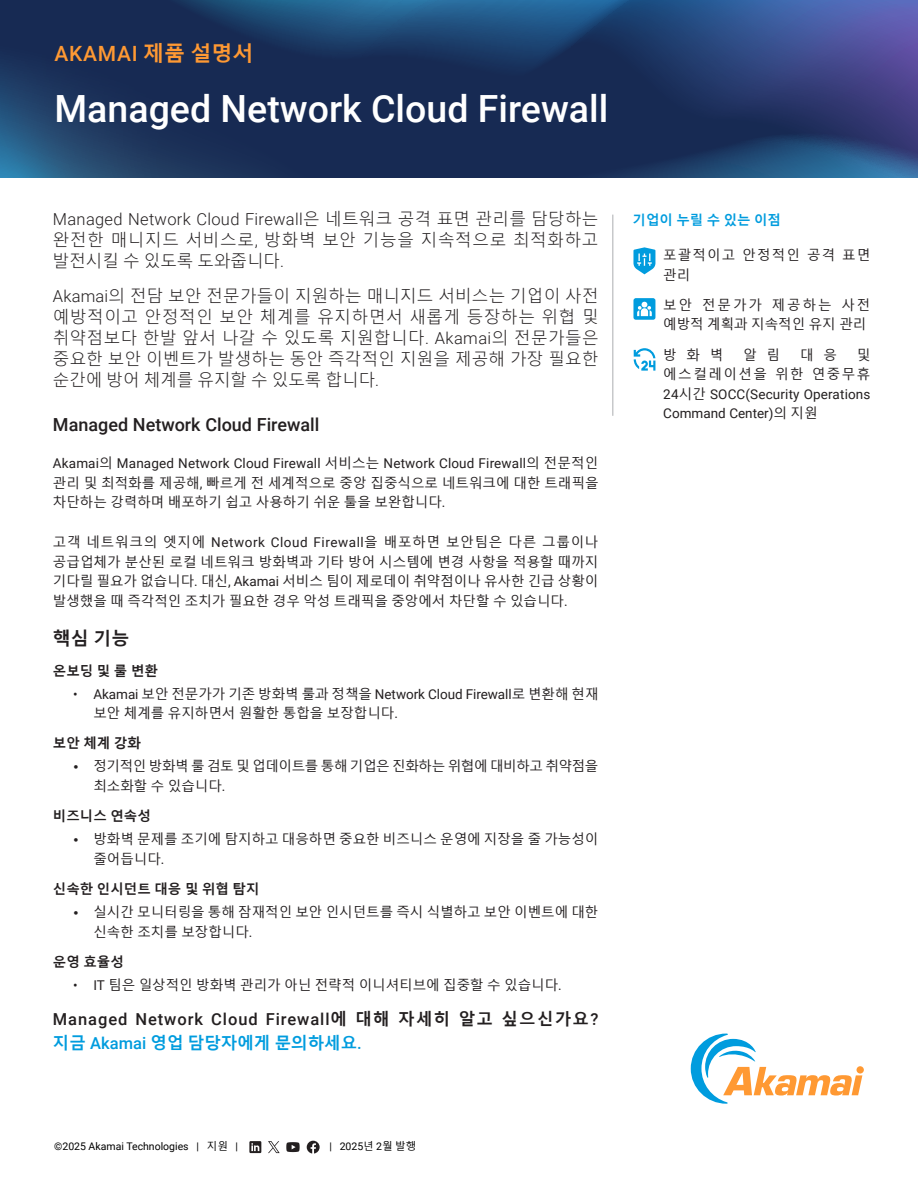
<style>
.page{position:relative;width:918px;height:1188px;background:#fff}
.page>*{position:absolute;margin:0;border:0;box-sizing:border-box;transform-origin:0 0}
.H1_Title{font:500 37.5px "Roboto";color:#fff}
.Preheader{font:500 21px "Roboto";letter-spacing:.035em;color:#f93}
.H2_Title{font:500 18px "Roboto";color:#231f20}
.H2_Title-2{font:700 18px "Malgun Gothic";color:#231f20}
.Opening_Paragraph{font:300 16.5px/21px "Malgun Gothic";letter-spacing:.015em;color:#231f20;text-align:justify}
.CTA_on_Navy_Blue{font:500 16.5px/24px "Roboto";letter-spacing:.055em;color:#231f20}
.Body{font:13.5px/19.5px "Malgun Gothic";color:#231f20}
.Opening_Paragraph-2{font:13.5px/19.5px "Malgun Gothic";color:#231f20;text-align:justify}
.Sidebar_-_Benefits_Body{font:13.5px/19.5px "Roboto";letter-spacing:.01em;color:#231f20;text-align:justify}
.Body-2{font:13.5px/19.5px "Malgun Gothic";letter-spacing:-.025em;color:#231f20}
.Body-3{font:700 13.5px "Malgun Gothic";color:#231f20}
.Sidebar_-_Benefits_Body-2{font:13.5px/19.5px "Malgun Gothic";color:#231f20}
.Sidebar_-_Benefits_Body-3{font:13.5px/19.5px "Malgun Gothic";letter-spacing:.085em;color:#231f20}
.Sidebar_-_Benefits_Title_Blue{font:700 13.5px "Malgun Gothic";color:#009cde}
.t1{font:10.5px "Roboto";color:#000}
.s1{font-family:"Malgun Gothic";font-weight:700}
.s2{font-family:"Roboto"}
.s3{font-family:"Malgun Gothic";font-weight:700;color:#009cde}
.s4{color:#009cde}
.s5{font-family:"Malgun Gothic"}
</style>
<div class="page">
<svg style="left:249px;top:1141px;width:12px;height:12px"></svg>
<svg style="left:268px;top:1141px;width:12px;height:12px"></svg>
<svg style="left:286px;top:1142px;width:14px;height:10px"></svg>
<svg style="left:307px;top:1141px;width:13px;height:13px"></svg>
<svg style="left:0;top:0;width:918px;height:38px;background:#264b7e"></svg>
<svg style="left:0;top:38px;width:918px;height:139px;background:#1e3461"></svg>
<svg style="left:691px;top:1034px;width:171px;height:70px"></svg>
<hr style="left:612px;top:215px;width:2px;height:201px;background:#c7c8ca">
<svg style="left:633px;top:247px;width:22px;height:27px"></svg>
<svg style="left:633px;top:298px;width:22px;height:22px"></svg>
<svg style="left:634px;top:348px;width:21px;height:23px"></svg>
<p class="Preheader" style="left:54px;top:38px;width:201px">AKAMAI <span class="s1">제품 설명서</span></p>
<p class="H1_Title" style="left:54px;top:83px;width:555px">Managed Network Cloud Firewall</p>
<p class="Opening_Paragraph" style="left:53px;top:209px;width:547px"><span class="s2">Managed Network Cloud Firewall</span>은 네트워크 공격 표면 관리를 담당하는 완전한 매니지드 서비스로<span class="s2">,</span> 방화벽 보안 기능을 지속적으로 최적화하고 발전시킬 수 있도록 도와줍니다<span class="s2">.</span></p>
<p class="Opening_Paragraph" style="left:53px;top:286px;width:547px"><span class="s2">Akamai</span>의 전담 보안 전문가들이 지원하는 매니지드 서비스는 기업이 사전 예방적이고 안정적인 보안 체계를 유지하면서 새롭게 등장하는 위협 및 취약점보다 한발 앞서 나갈 수 있도록 지원합니다<span class="s2">. Akamai</span>의 전문가들은 중요한 보안 이벤트가 발생하는 동안 즉각적인 지원을 제공해 가장 필요한 순간에 방어 체계를 유지할 수 있도록 합니다<span class="s2">.</span></p>
<p class="H2_Title" style="left:53px;top:412px;width:268px">Managed Network Cloud Firewall</p>
<p class="Opening_Paragraph-2" style="left:53px;top:454px;width:547px"><span class="s2">Akamai</span>의 <span class="s2">Managed Network Cloud Firewall</span> 서비스는 <span class="s2">Network Cloud Firewall</span>의 전문적인 관리 및 최적화를 제공해<span class="s2">,</span> 빠르게 전 세계적으로 중앙 집중식으로 네트워크에 대한 트래픽을 차단하는 강력하며 배포하기 쉽고 사용하기 쉬운 툴을 보완합니다<span class="s2">.</span></p>
<p class="Body" style="left:53px;top:533px;width:547px;text-align:justify">고객 네트워크의 엣지에 <span class="s2">Network Cloud Firewall</span>을 배포하면 보안팀은 다른 그룹이나 공급업체가 분산된 로컬 네트워크 방화벽과 기타 방어 시스템에 변경 사항을 적용할 때까지 기다릴 필요가 없습니다<span class="s2">.</span> 대신<span class="s2">, Akamai</span> 서비스 팀이 제로데이 취약점이나 유사한 긴급 상황이 발생했을 때 즉각적인 조치가 필요한 경우 악성 트래픽을 중앙에서 차단할 수 있습니다<span class="s2">.</span></p>
<p class="H2_Title-2" style="left:53px;top:628px;width:78px">핵심 기능</p>
<p class="Body-3" style="left:53px;top:663px;width:107px">온보딩 및 룰 변환</p>
<p class="Body" style="left:93px;top:684px;width:507px;text-indent:-20px"><span class="s2">• Akamai</span> 보안 전문가가 기존 방화벽 룰과 정책을 <span class="s2">Network Cloud Firewall</span>로 변환해 현재 보안 체계를 유지하면서 원활한 통합을 보장합니다<span class="s2">.</span></p>
<p class="Body-3" style="left:53px;top:735px;width:90px">보안 체계 강화</p>
<p class="Body-2" style="left:93px;top:757px;width:507px;text-indent:-20px">• 정기적인 방화벽 룰 검토 및 업데이트를 통해 기업은 진화하는 위협에 대비하고 취약점을 최소화할 수 있습니다<span class="s2">.</span></p>
<p class="Body-3" style="left:53px;top:808px;width:100px">비즈니스 연속성</p>
<p class="Body" style="left:93px;top:830px;width:507px;text-indent:-20px">• 방화벽 문제를 조기에 탐지하고 대응하면 중요한 비즈니스 운영에 지장을 줄 가능성이 줄어듭니다<span class="s2">.</span></p>
<p class="Body-3" style="left:53px;top:881px;width:208px">신속한 인시던트 대응 및 위협 탐지</p>
<p class="Body" style="left:93px;top:903px;width:507px;text-indent:-20px">• 실시간 모니터링을 통해 잠재적인 보안 인시던트를 즉시 식별하고 보안 이벤트에 대한 신속한 조치를 보장합니다<span class="s2">.</span></p>
<p class="Body-3" style="left:53px;top:954px;width:73px">운영 효율성</p>
<p class="Body" style="left:73px;top:975px;width:490px"><span class="s2">• IT</span> 팀은 일상적인 방화벽 관리가 아닌 전략적 이니셔티브에 집중할 수 있습니다<span class="s2">.</span></p>
<p class="CTA_on_Navy_Blue" style="left:53px;top:1006px;width:547px">Managed Network Cloud Firewall<span class="s1">에 대해 자세히 알고 싶으신가요</span>? <span class="s3">지금</span> <span class="s4">Akamai</span> <span class="s3">영업 담당자에게 문의하세요</span><span class="s4">.</span></p>
<p class="Sidebar_-_Benefits_Title_Blue" style="left:633px;top:212px;width:150px">기업이 누릴 수 있는 이점</p>
<p class="Sidebar_-_Benefits_Body-3" style="left:663px;top:246px;width:209px">포괄적이고 안정적인 공격 표면 관리</p>
<p class="Sidebar_-_Benefits_Body-2" style="left:663px;top:296px;width:209px">보안 전문가가 제공하는 사전 예방적 계획과 지속적인 유지 관리</p>
<p class="Sidebar_-_Benefits_Body-3" style="left:663px;top:345px;width:61px">방화벽</p>
<p class="Sidebar_-_Benefits_Body-3" style="left:743px;top:345px;width:38px">알 림</p>
<p class="Sidebar_-_Benefits_Body-3" style="left:800px;top:345px;width:38px">대 응</p>
<p class="Sidebar_-_Benefits_Body" style="left:663px;top:345px;width:209px;text-indent:194px"><span class="s5">및 에스컬레이션을 위한 연중무휴 </span>24<span class="s5">시간</span> SOCC(Security Operations Command Center)<span class="s5">의 지원</span></p>
<p class="t1" style="left:54px;top:1139px;width:186px">©2025 Akamai Technologies | <span class="s5">지원</span> |</p>
<p class="t1" style="left:329px;top:1139px;width:88px">| 2025<span class="s5">년</span> 2<span class="s5">월 발행</span></p>
</div>
